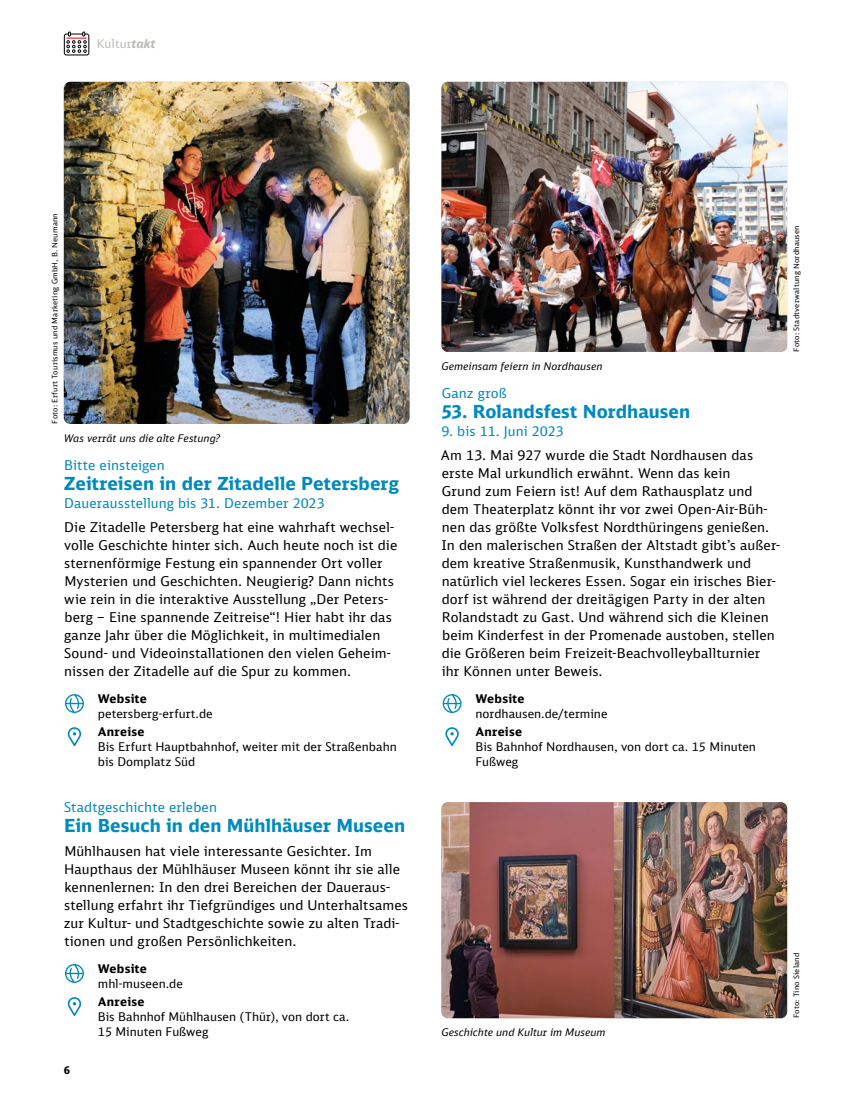
<style>
.page{position:relative;width:851px;height:1106px;background:#fff}
.page>*{position:absolute;margin:0;border:0;box-sizing:border-box;transform-origin:0 0}
.t1{font:700 18px "DB Sans";color:#008abd}
.t2{font:13.5px/18px "DB Sans";letter-spacing:.01em;color:#000}
.t3{font:13.5px "DB Sans";letter-spacing:.005em;color:#008abd}
.t4{font:12px/15px "DB Sans";color:#000}
.t5{font:700 12px "DB Sans";letter-spacing:.015em;color:#000}
.t6{font:12px "DB Sans";color:#bcbab5}
.t7{font:italic 10.5px "DB Sans";letter-spacing:.005em;color:#000}
.t8{font:700 10.5px "DB Sans";color:#000}
.t9{font:7.5px "DB Sans";letter-spacing:.02em;color:#000}
.s1{font-weight:700;font-style:italic}
</style>
<div class="page">
<svg style="left:65px;top:694px;width:19px;height:19px"></svg>
<svg style="left:68px;top:727px;width:13px;height:19px"></svg>
<svg style="left:442px;top:694px;width:19px;height:19px"></svg>
<svg style="left:445px;top:727px;width:13px;height:19px"></svg>
<svg style="left:65px;top:964px;width:19px;height:18px"></svg>
<svg style="left:68px;top:997px;width:13px;height:19px"></svg>
<img style="left:64px;top:82px;width:345px;height:342px">
<img style="left:441px;top:82px;width:346px;height:270px">
<img style="left:441px;top:802px;width:346px;height:216px">
<svg style="left:64px;top:31px;width:25px;height:24px"></svg>
<p class="t6" style="left:97px;top:37px;width:60px">Kultur<span class="s1">takt</span></p>
<p class="t9" style="left:50px;top:424px;width:212px;rotate:-90deg">Foto: Erfurt Tourismus und Marketing GmbH, B. Neumann</p>
<p class="t7" style="left:64px;top:431px;width:158px">Was verrät uns die alte Festung?</p>
<p class="t3" style="left:64px;top:457px;width:102px">Bitte einsteigen</p>
<h1 class="t1" style="left:64px;top:471px;width:336px">Zeitreisen in der Zitadelle Petersberg</h1>
<p class="t3" style="left:64px;top:494px;width:262px">Dauerausstellung bis 31. Dezember 2023</p>
<p class="t2" style="left:64px;top:518px;width:335px">Die Zitadelle Petersberg hat eine wahrhaft wechsel&shy;volle Geschichte hinter sich. Auch heute noch ist die sternenförmige Festung ein spannender Ort voller Mysterien und Geschichten. Neugierig? Dann nichts wie rein in die interaktive Ausstellung „Der Peters&shy;berg – Eine spannende Zeitreise“! Hier habt ihr das ganze Jahr über die Möglichkeit, in multimedialen Sound- und Videoinstallationen den vielen Geheim&shy;nissen der Zitadelle auf die Spur zu kommen.</p>
<p class="t5" style="left:98px;top:691px;width:50px">Website</p>
<p class="t4" style="left:98px;top:706px;width:116px">petersberg-erfurt.de</p>
<p class="t5" style="left:98px;top:724px;width:48px">Anreise</p>
<p class="t4" style="left:98px;top:739px;width:300px">Bis Erfurt Hauptbahnhof, weiter mit der Straßenbahn bis Domplatz Süd</p>
<p class="t3" style="left:64px;top:799px;width:154px">Stadtgeschichte erleben</p>
<h1 class="t1" style="left:64px;top:813px;width:342px">Ein Besuch in den Mühlhäuser Museen</h1>
<p class="t2" style="left:64px;top:842px;width:346px">Mühlhausen hat viele interessante Gesichter. Im Haupthaus der Mühlhäuser Museen könnt ihr sie alle kennenlernen: In den drei Bereichen der Daueraus&shy;stellung erfahrt ihr Tiefgründiges und Unterhaltsames zur Kultur- und Stadtgeschichte sowie zu alten Tradi&shy;tionen und großen Persönlichkeiten.</p>
<p class="t8" style="left:64px;top:1063px;width:8px">6</p>
<p class="t5" style="left:98px;top:961px;width:50px">Website</p>
<p class="t4" style="left:98px;top:976px;width:87px">mhl-museen.de</p>
<p class="t5" style="left:98px;top:994px;width:48px">Anreise</p>
<p class="t4" style="left:98px;top:1009px;width:253px">Bis Bahnhof Mühlhausen (Thür), von dort ca.<br>15 Minuten Fußweg</p>
<p class="t7" style="left:441px;top:359px;width:162px">Gemeinsam feiern in Nordhausen</p>
<p class="t3" style="left:442px;top:385px;width:67px">Ganz groß</p>
<h1 class="t1" style="left:441px;top:399px;width:250px">53. Rolandsfest Nordhausen</h1>
<p class="t3" style="left:441px;top:422px;width:124px">9. bis 11. Juni 2023</p>
<p class="t2" style="left:441px;top:446px;width:341px">Am 13. Mai 927 wurde die Stadt Nordhausen das erste Mal urkundlich erwähnt. Wenn das kein<br>Grund zum Feiern ist! Auf dem Rathausplatz und dem Theaterplatz könnt ihr vor zwei Open-Air-Büh&shy;nen das größte Volksfest Nordthüringens genießen.<br>In den malerischen Straßen der Altstadt gibt’s außer&shy;dem kreative Straßenmusik, Kunsthandwerk und natürlich viel leckeres Essen. Sogar ein irisches Bier&shy;dorf ist während der dreitägigen Party in der alten Rolandstadt zu Gast. Und während sich die Kleinen beim Kinderfest in der Promenade austoben, stellen die Größeren beim Freizeit-Beachvolleyballturnier ihr Können unter Beweis.</p>
<p class="t5" style="left:475px;top:691px;width:50px">Website</p>
<p class="t4" style="left:475px;top:706px;width:134px">nordhausen.de/termine</p>
<p class="t5" style="left:475px;top:724px;width:48px">Anreise</p>
<p class="t4" style="left:475px;top:739px;width:282px">Bis Bahnhof Nordhausen, von dort ca. 15 Minuten<br>Fußweg</p>
<p class="t9" style="left:791px;top:352px;width:128px;rotate:-90deg">Foto: Stadtverwaltung Nordhausen</p>
<p class="t7" style="left:441px;top:1025px;width:165px">Geschichte und Kultur im Museum</p>
<p class="t9" style="left:791px;top:1018px;width:67px;rotate:-90deg">Foto: Tino Sieland</p>
</div>
